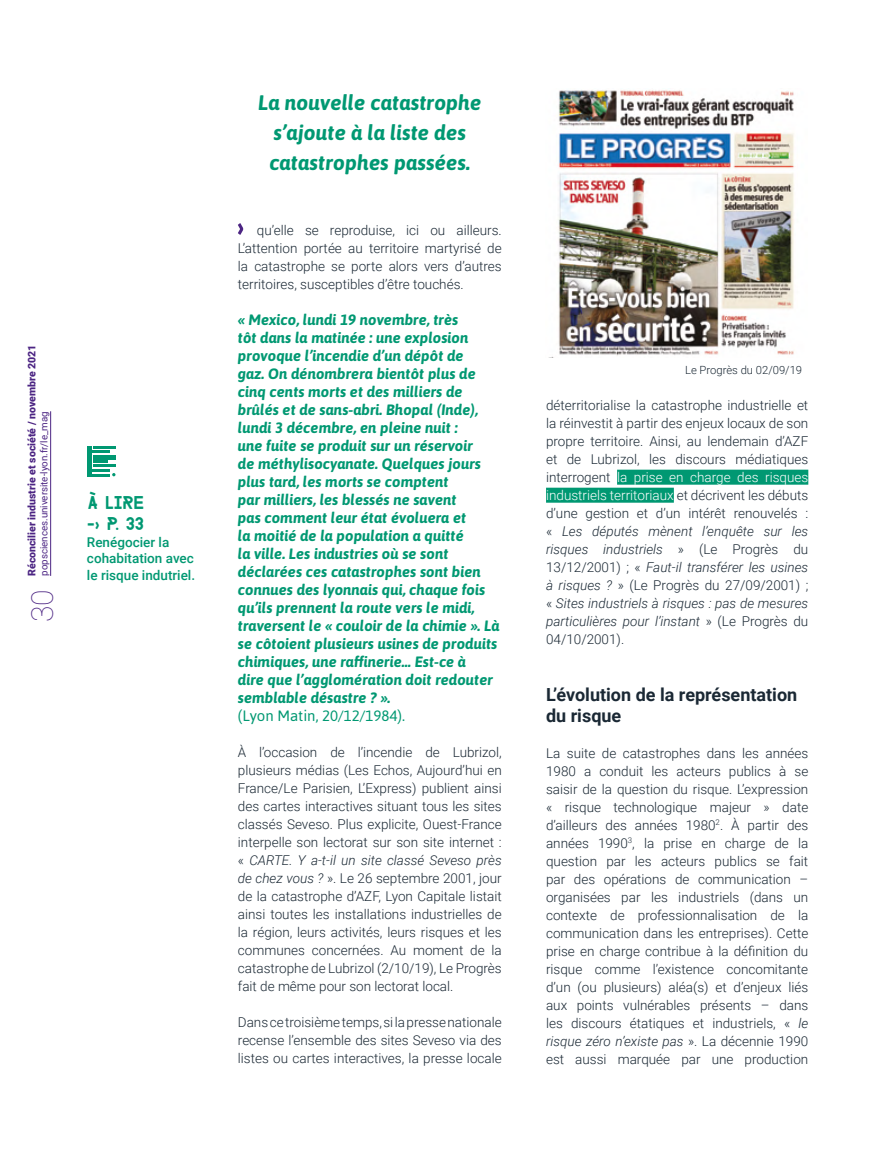
<style>
.page{position:relative;width:893px;height:1149px;background:#fff}
.page>*{position:absolute;margin:0;border:0;box-sizing:border-box;transform-origin:0 0}
.t1{font:100 30px "Roboto";color:#4c2583}
.t2{font:italic 700 21px/30px "Asap";color:#009872;text-align:center}
.t3{font:700 18px/21px "Roboto";color:#1a2834}
.t4{font:italic 700 15px/18px "Asap";color:#009872}
.t5{font:15px "Asap";color:#009872}
.t6{font:15px/21px "FARRAY";letter-spacing:-.01em;color:#009872}
.t7{font:300 13.5px/18px "Roboto";color:#1a2834;text-align:justify}
.t8{font:500 13.5px/16.2px "Roboto";color:#009872}
.t9{font:300 11.25px "Roboto";color:#1a2834}
.t10{font:900 10.5px "Roboto";color:#4c2583}
.t11{font:9.75px "Roboto";color:#4c2583}
.s1{font-style:italic}
.s2{color:#fff}
</style>
<div class="page">
<hr style="left:50px;top:411px;width:1px;height:164px;background:#4c2583">
<svg style="left:238px;top:223px;width:5px;height:12px"></svg>
<div style="left:617px;top:469px;width:191px;height:15px;background:#009872"></div>
<div style="left:546px;top:487px;width:128px;height:15px;background:#009872"></div>
<img style="left:552px;top:90px;width:242px;height:267px">
<hr style="left:88px;top:445px;width:4px;height:31px;background:#009872">
<hr style="left:93px;top:459px;width:14px;height:3px;background:#009872">
<hr style="left:93px;top:464px;width:22px;height:3px;background:#009872">
<hr style="left:93px;top:450px;width:17px;height:3px;background:#009872">
<hr style="left:93px;top:455px;width:22px;height:4px;background:#009872">
<hr style="left:93px;top:445px;width:22px;height:3px;background:#009872">
<svg style="left:93px;top:469px;width:22px;height:7px"></svg>
<p class="t10" style="left:25px;top:575px;width:232px;rotate:-90deg">Réconcilier industrie et société / novembre 2021</p>
<p class="t11" style="left:37px;top:575px;width:166px;rotate:-90deg">popsciences.universite-lyon.fr/le_mag</p>
<h1 class="t1" style="left:21px;top:621px;width:34px;rotate:-90deg">30</h1>
<p class="t6" style="left:88px;top:492px;width:58px">À LIRE -› p. 33</p>
<p class="t8" style="left:87px;top:533px;width:110px">Renégocier la cohabitation avec le risque indutriel.</p>
<h2 class="t2" style="left:258px;top:86px;width:225px">La nouvelle catastrophe s’ajoute à la liste des catastrophes passées.</h2>
<p class="t7" style="left:238px;top:220px;width:265px;text-indent:19px">qu’elle se reproduise, ici ou ailleurs.<br>L’attention portée au territoire martyrisé de la catastrophe se porte alors vers d’autres territoires, susceptibles d’être touchés.</p>
<p class="t4" style="left:238px;top:310px;width:263px">« Mexico, lundi 19 novembre, très<br>tôt dans la matinée : une explosion provoque l’incendie d’un dépôt de<br>gaz. On dénombrera bientôt plus de cinq cents morts et des milliers de brûlés et de sans-abri. Bhopal (Inde), lundi 3 décembre, en pleine nuit :<br>une fuite se produit sur un réservoir<br>de méthylisocyanate. Quelques jours plus tard, les morts se comptent<br>par milliers, les blessés ne savent<br>pas comment leur état évoluera et<br>la moitié de la population a quitté<br>la ville. Les industries où se sont déclarées ces catastrophes sont bien connues des lyonnais qui, chaque fois qu’ils prennent la route vers le midi, traversent le « couloir de la chimie ». Là se côtoient plusieurs usines de produits chimiques, une raffinerie… Est-ce à<br>dire que l’agglomération doit redouter semblable désastre ? ».</p>
<p class="t5" style="left:238px;top:707px;width:169px">(Lyon Matin, 20/12/1984).</p>
<p class="t7" style="left:238px;top:742px;width:265px">À l’occasion de l’incendie de Lubrizol, plusieurs médias (Les Echos, Aujourd’hui en France/Le Parisien, L’Express) publient ainsi des cartes interactives situant tous les sites classés Seveso. Plus explicite, Ouest-France interpelle son lectorat sur son site internet : « <span class="s1">CARTE. Y a-t-il un site classé Seveso près de chez vous ?</span> ». Le 26 septembre 2001, jour de la catastrophe d’AZF, Lyon Capitale listait ainsi toutes les installations industrielles de la région, leurs activités, leurs risques et les communes concernées. Au moment de la catastrophe de Lubrizol (2/10/19), Le Progrès fait de même pour son lectorat local.</p>
<p class="t7" style="left:238px;top:1012px;width:265px">Dans ce troisième temps, si la presse nationale recense l’ensemble des sites Seveso via des listes ou cartes interactives, la presse locale</p>
<p class="t9" style="left:685px;top:362px;width:119px">Le Progrès du 02/09/19</p>
<p class="t7" style="left:546px;top:395px;width:264px">déterritorialise la catastrophe industrielle et la réinvestit à partir des enjeux locaux de son propre territoire. Ainsi, au lendemain d’AZF et de Lubrizol, les discours médiatiques interrogent <span class="s2">la prise en charge des risques industriels territoriaux</span> et décrivent les débuts d’une gestion et d’un intérêt renouvelés : « <span class="s1">Les députés mènent l’enquête sur les risques industriels</span> » (Le Progrès du 13/12/2001) ; « <span class="s1">Faut-il transférer les usines à risques ?</span> » (Le Progrès du 27/09/2001) ; « <span class="s1">Sites industriels à risques : pas de mesures particulières pour l’instant</span> » (Le Progrès du 04/10/2001).</p>
<h3 class="t3" style="left:546px;top:683px;width:253px">L’évolution de la représentation du risque</h3>
<p class="t7" style="left:546px;top:743px;width:264px">La suite de catastrophes dans les années 1980 a conduit les acteurs publics à se saisir de la question du risque. L’expression « risque technologique majeur » date d’ailleurs des années 1980<sup>2</sup>. À partir des années 1990<sup>3</sup>, la prise en charge de la question par les acteurs publics se fait par des opérations de communication – organisées par les industriels (dans un contexte de professionnalisation de la communication dans les entreprises). Cette prise en charge contribue à la définition du risque comme l’existence concomitante d’un (ou plusieurs) aléa(s) et d’enjeux liés aux points vulnérables présents – dans les discours étatiques et industriels, « <span class="s1">le risque zéro n’existe pas</span> ». La décennie 1990 est aussi marquée par une production</p>
</div>
